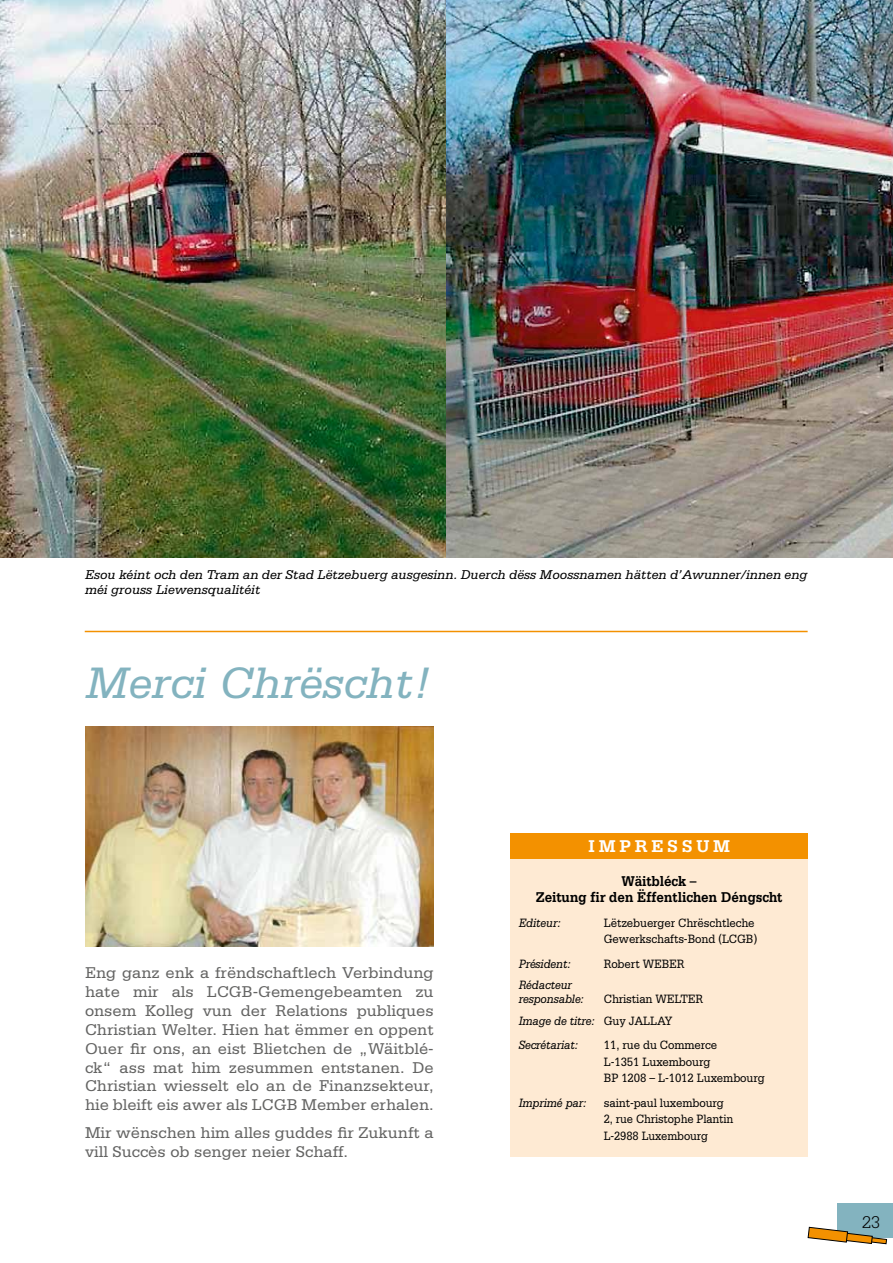
<style>
.page{position:relative;width:893px;height:1263px;background:#fff}
.page>*{position:absolute;margin:0;border:0;box-sizing:border-box;transform-origin:0 0}
.t1{font:italic 46.5px "Serifa Std";color:#83b3bf}
.t2{font:700 18px "Serifa Std";color:#fff}
.t3{font:300 18px "Serifa Std";color:#000}
.t4{font:16.5px/18.9px "Serifa Std";color:#636362;text-align:justify}
.t5{font:700 15px/16.5px "Serifa Std";letter-spacing:-.01em;color:#000;text-align:center;scale:.9 1}
.t6{font:italic 13.5px/15px "Serifa Std";color:#000}
.t7{font:12.75px/16.5px "Serifa Std";letter-spacing:-.01em;color:#000;scale:.9 1}
.t8{font:italic 12.75px/13.5px "Serifa Std";letter-spacing:-.01em;color:#000;scale:.9 1}
.s1{font-style:italic}
</style>
<div class="page">
<hr style="left:85px;top:631px;width:723px;height:1px;background:#f39100">
<div style="left:838px;top:1203px;width:55px;height:34px;background:#83b3bf"></div>
<svg style="left:807px;top:1226px;width:80px;height:19px"></svg>
<img style="left:85px;top:727px;width:349px;height:219px">
<img style="left:0;top:0;width:893px;height:557px">
<div style="left:510px;top:833px;width:298px;height:26px;background:#f39100"></div>
<div style="left:510px;top:859px;width:298px;height:298px;background:#feead3"></div>
<p class="t6" style="left:85px;top:567px;width:724px">Esou kéint och den Tram an der Stad Lëtzebuerg ausgesinn. Duerch dëss Moossnamen hätten d’Awunner/innen eng méi grouss Liewensqualitéit</p>
<h1 class="t1" style="left:85px;top:657px;width:348px">Merci Chrëscht!</h1>
<p class="t4" style="left:85px;top:963px;width:350px">Eng ganz enk a frëndschaftlech Verbindung hate mir als LCGB-Gemengebeamten zu onsem Kolleg vun der Relations publiques Christian Welter. Hien hat ëmmer en oppent Ouer fir ons, an eist Blietchen de „Wäitblé&shy;ck“ ass mat him zesummen entstanen. De Christian wiesselt elo an de Finanzsekteur, hie bleift eis awer als LCGB Member erhalen.</p>
<p class="t4" style="left:85px;top:1123px;width:350px">Mir wënschen him alles guddes fir Zukunft a vill Succès ob senger neier Schaff.</p>
<p class="t2" style="left:588px;top:836px;width:17px">impressum</p>
<p class="t5" style="left:536px;top:872px;width:275px">Wäitbléck –<br>Zeitung fir den Ëffentlichen Déngscht</p>
<p class="t8" style="left:519px;top:916px;width:48px">Editeur:</p>
<p class="t7" style="left:604px;top:914px;width:172px">Lëtzebuerger Chrëschtleche<br>Gewerkschafts-Bond (LCGB)</p>
<p class="t8" style="left:519px;top:957px;width:59px">Président:</p>
<p class="t7" style="left:604px;top:956px;width:66px">Robert Weber</p>
<p class="t8" style="left:519px;top:979px;width:74px">Rédacteur responsable:</p>
<p class="t7" style="left:519px;top:988px;width:174px;line-height:21.6px;text-indent:85px">Christian Welter<br><span class="s1">Image de titre:</span> Guy Jallay</p>
<p class="t8" style="left:519px;top:1038px;width:67px">Secrétariat:</p>
<p class="t7" style="left:604px;top:1037px;width:180px">11, rue du Commerce<br>L-1351 Luxembourg<br>BP 1208 – L-1012 Luxembourg</p>
<p class="t8" style="left:519px;top:1096px;width:77px">Imprimé par:</p>
<p class="t7" style="left:604px;top:1094px;width:145px">saint-paul luxembourg<br>2, rue Christophe Plantin<br>L-2988 Luxembourg</p>
<p class="t3" style="left:862px;top:1212px;width:19px">23</p>
</div>
